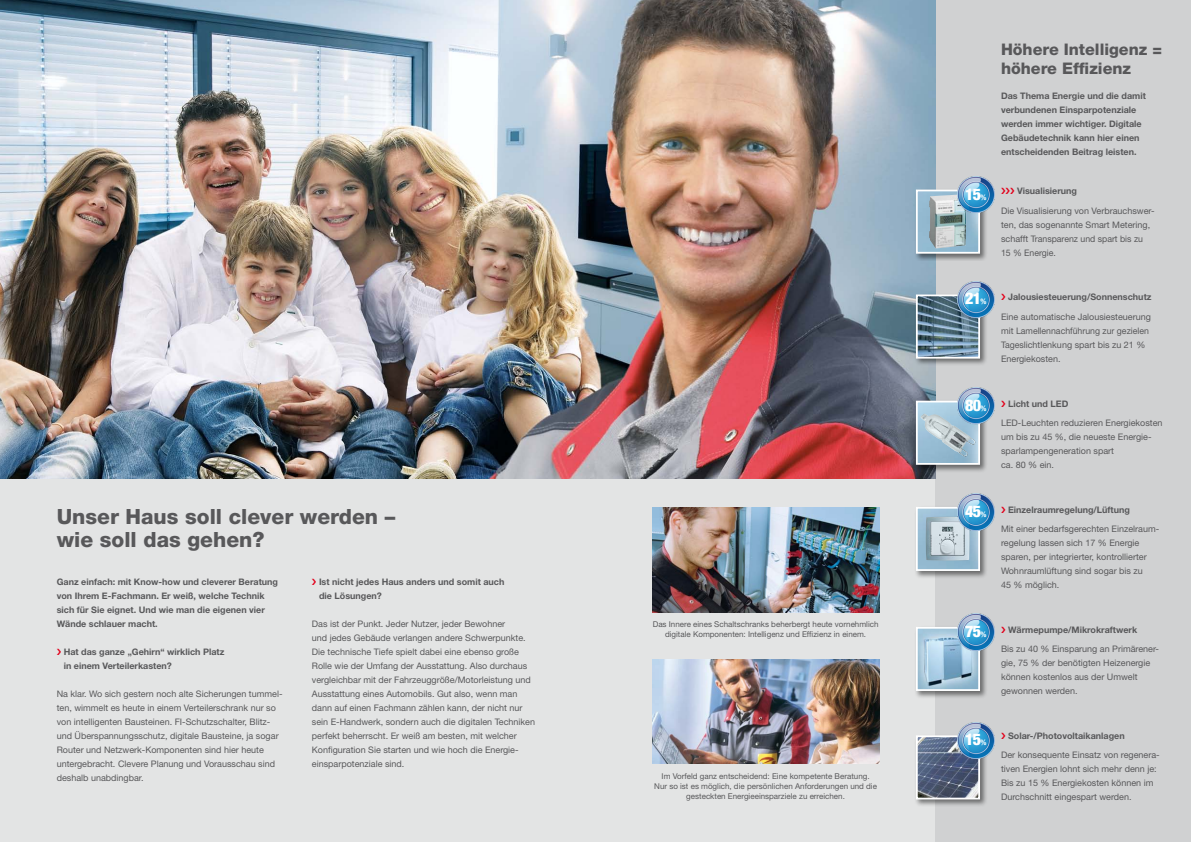
<style>
.page{position:relative;width:1191px;height:842px;background:#e3e4e4}
.page>*{position:absolute;margin:0;border:0;box-sizing:border-box;transform-origin:0 0}
.t1{font:800 21px/23px "Helvetica Neue";color:#58585a}
.t2{font:900 condensed 16.1px "Helvetica Neue";letter-spacing:-.05em;color:#fff}
.t3{font:800 16px/19px "Helvetica Neue";color:#58585a}
.t4{font:9px/14px "Helvetica Neue";color:#58585a}
.t5{font:700 9px/14px "Helvetica Neue";color:#58585a}
.t6{font:8px/10px "Helvetica Neue";color:#58585a;text-align:center}
.s1{font-weight:700;font-size:7.7px}
</style>
<div class="page">
<div style="left:935px;top:0;width:256px;height:842px;background:#d0d1d2"></div>
<img style="left:0;top:0;width:935px;height:478px">
<img style="left:652px;top:507px;width:227px;height:105px">
<img style="left:652px;top:659px;width:227px;height:105px">
<div style="left:914px;top:293px;width:73px;height:73px;background:#000;opacity:.5"></div>
<img style="left:919px;top:297px;width:58px;height:59px">
<div style="left:916px;top:294px;width:64px;height:65px;border:2px solid #fff"></div>
<img style="left:957px;top:281px;width:37px;height:37px">
<div style="left:914px;top:733px;width:73px;height:74px;background:#000;opacity:.5"></div>
<img style="left:919px;top:738px;width:58px;height:58px">
<div style="left:916px;top:735px;width:64px;height:64px;border:2px solid #fff"></div>
<img style="left:957px;top:722px;width:37px;height:37px">
<div style="left:914px;top:188px;width:73px;height:73px;background:#000;opacity:.5"></div>
<img style="left:919px;top:193px;width:58px;height:58px">
<div style="left:916px;top:190px;width:64px;height:64px;border:2px solid #fff"></div>
<img style="left:929px;top:195px;width:37px;height:53px">
<img style="left:957px;top:176px;width:37px;height:37px">
<div style="left:914px;top:399px;width:73px;height:73px;background:#000;opacity:.5"></div>
<img style="left:919px;top:404px;width:58px;height:58px">
<div style="left:916px;top:401px;width:64px;height:64px;border:2px solid #fff"></div>
<img style="left:920px;top:414px;width:6px;height:16px">
<img style="left:957px;top:387px;width:37px;height:37px">
<div style="left:914px;top:505px;width:73px;height:73px;background:#000;opacity:.5"></div>
<img style="left:919px;top:510px;width:58px;height:58px">
<div style="left:916px;top:507px;width:64px;height:64px;border:2px solid #fff"></div>
<img style="left:925px;top:517px;width:44px;height:44px">
<img style="left:957px;top:493px;width:37px;height:37px">
<div style="left:914px;top:625px;width:73px;height:73px;background:#000;opacity:.5"></div>
<img style="left:919px;top:630px;width:58px;height:58px">
<div style="left:916px;top:627px;width:64px;height:64px;border:2px solid #fff"></div>
<img style="left:957px;top:613px;width:37px;height:37px">
<h1 class="t1" style="left:57px;top:504px;width:340px">Unser Haus soll clever werden – wie soll das gehen?</h1>
<p class="t5" style="left:57px;top:574px;width:223px">Ganz einfach: mit Know-how und cleverer Beratung von Ihrem E-Fachmann. Er weiß, welche Technik sich für Sie eignet. Und wie man die eigenen vier Wände schlauer macht.</p>
<p class="t5" style="left:64px;top:644px;width:162px">Hat das ganze „Gehirn“ wirklich Platz in einem Verteilerkasten?</p>
<p class="t4" style="left:57px;top:686px;width:227px">Na klar. Wo sich gestern noch alte Sicherungen tummel&shy;ten, wimmelt es heute in einem Verteilerschrank nur so von intelligenten Bausteinen. FI-Schutzschalter, Blitz&shy;und Überspannungsschutz, digitale Bausteine, ja sogar Router und Netzwerk-Komponenten sind hier heute untergebracht. Clevere Planung und Vorausschau sind deshalb unabdingbar.</p>
<p class="t5" style="left:319px;top:574px;width:187px">Ist nicht jedes Haus anders und somit auch die Lösungen?</p>
<p class="t4" style="left:312px;top:616px;width:225px">Das ist der Punkt. Jeder Nutzer, jeder Bewohner<br>und jedes Gebäude verlangen andere Schwerpunkte.<br>Die technische Tiefe spielt dabei eine ebenso große Rolle wie der Umfang der Ausstattung. Also durchaus vergleichbar mit der Fahrzeuggröße/Motorleistung und Ausstattung eines Automobils. Gut also, wenn man dann auf einen Fachmann zählen kann, der nicht nur sein E-Handwerk, sondern auch die digitalen Techniken perfekt beherrscht. Er weiß am besten, mit welcher Konfiguration Sie starten und wie hoch die Energie&shy;einsparpotenziale sind.</p>
<p class="t6" style="left:652px;top:619px;width:227px">Das Innere eines Schaltschranks beherbergt heute vornehmlich digitale Komponenten: Intelligenz und Effizienz in einem.</p>
<p class="t6" style="left:654px;top:771px;width:224px">Im Vorfeld ganz entscheidend: Eine kompetente Beratung.<br>Nur so ist es möglich, die persönlichen Anforderungen und die gesteckten Energieeinsparziele zu erreichen.</p>
<h2 class="t2" style="left:965px;top:184px;width:23px">15<span class="s1">%</span></h2>
<h2 class="t2" style="left:965px;top:289px;width:23px">21<span class="s1">%</span></h2>
<h2 class="t2" style="left:965px;top:395px;width:23px">80<span class="s1">%</span></h2>
<h2 class="t2" style="left:965px;top:501px;width:23px">45<span class="s1">%</span></h2>
<h2 class="t2" style="left:965px;top:621px;width:23px">75<span class="s1">%</span></h2>
<h2 class="t2" style="left:965px;top:730px;width:23px">15<span class="s1">%</span></h2>
<h3 class="t3" style="left:1001px;top:40px;width:163px">Höhere Intelligenz = höhere Effizienz</h3>
<p class="t5" style="left:1001px;top:89px;width:146px">Das Thema Energie und die damit verbundenen Einsparpotenziale werden immer wichtiger. Digitale<br>Gebäudetechnik kann hier einen entscheidenden Beitrag leisten.</p>
<p class="t5" style="left:1017px;top:184px;width:61px">Visualisierung</p>
<p class="t4" style="left:1001px;top:204px;width:155px">Die Visualisierung von Verbrauchswer&shy;ten, das sogenannte Smart Metering, schafft Transparenz und spart bis zu<br>15 % Energie.</p>
<p class="t5" style="left:1008px;top:290px;width:145px">Jalousiesteuerung/Sonnenschutz</p>
<p class="t4" style="left:1001px;top:310px;width:151px">Eine automatische Jalousiesteuerung mit Lamellennachführung zur gezielen<br>Tageslichtlenkung spart bis zu 21 %<br>Energiekosten.</p>
<p class="t5" style="left:1008px;top:396px;width:62px">Licht und LED</p>
<p class="t4" style="left:1001px;top:416px;width:163px">LED-Leuchten reduzieren Energiekosten um bis zu 45 %, die neueste Energie&shy;sparlampengeneration spart<br>ca. 80 % ein.</p>
<p class="t5" style="left:1008px;top:502px;width:123px">Einzelraumregelung/Lüftung</p>
<p class="t4" style="left:1001px;top:522px;width:160px">Mit einer bedarfsgerechten Einzelraum&shy;regelung lassen sich 17 % Energie sparen, per integrierter, kontrollierter Wohnraumlüftung sind sogar bis zu<br>45 % möglich.</p>
<p class="t5" style="left:1008px;top:622px;width:131px">Wärmepumpe/Mikrokraftwerk</p>
<p class="t4" style="left:1001px;top:642px;width:160px">Bis zu 40 % Einsparung an Primärener&shy;gie, 75 % der benötigten Heizenergie können kostenlos aus der Umwelt gewonnen werden.</p>
<p class="t5" style="left:1008px;top:728px;width:118px">Solar-/Photovoltaikanlagen</p>
<p class="t4" style="left:1001px;top:748px;width:160px">Der konsequente Einsatz von regenera&shy;tiven Energien lohnt sich mehr denn je:<br>Bis zu 15 % Energiekosten können im Durchschnitt eingespart werden.</p>
</div>
